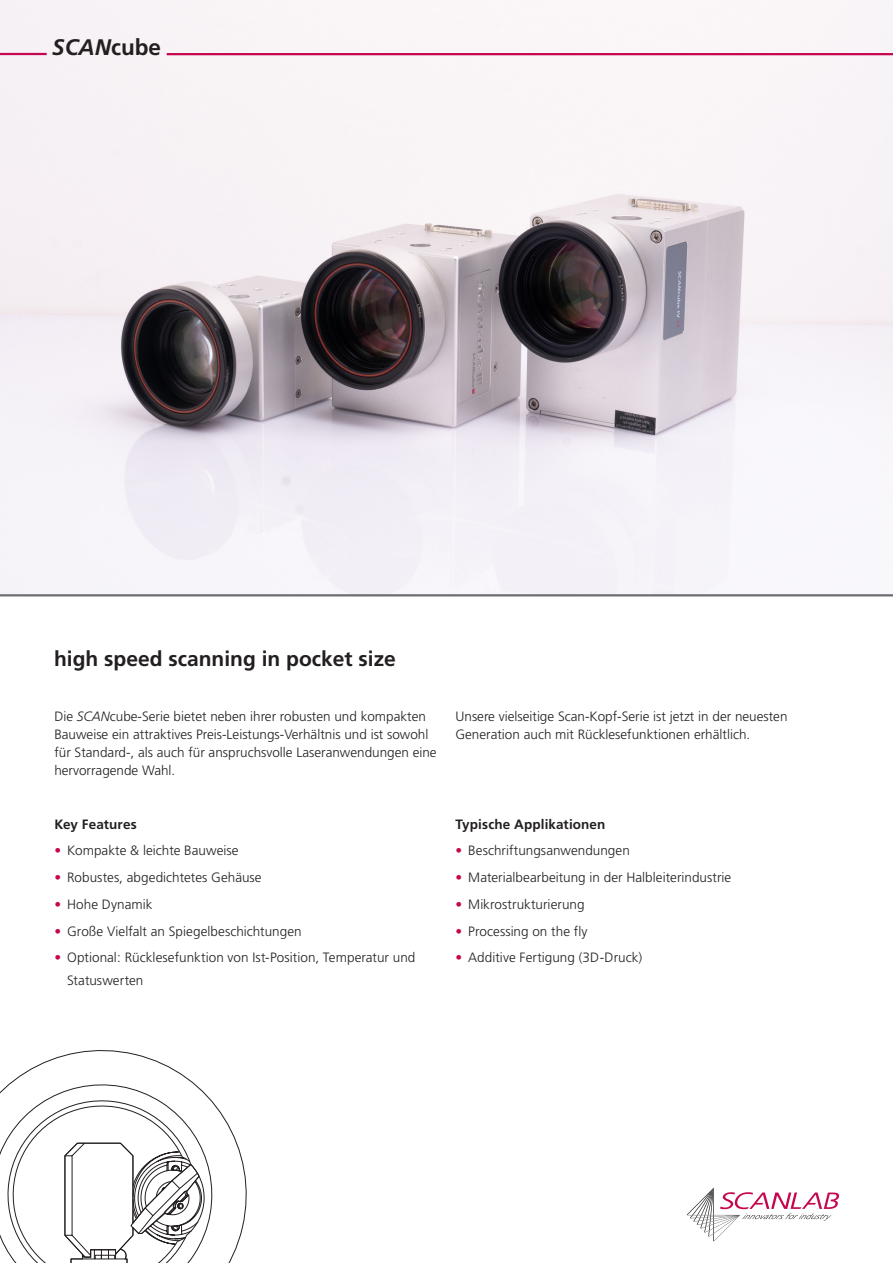
<style>
.page{position:relative;width:893px;height:1263px;background:#fff}
.page>*{position:absolute;margin:0;border:0;box-sizing:border-box;transform-origin:0 0}
.t1{font:italic 700 22.5px "Frutiger";color:#231f20}
.t2{font:700 21px "Frutiger";color:#231f20}
.t3{font:300 13.5px/18px "Frutiger";color:#231f20}
.t4{font:700 13.5px "Frutiger";letter-spacing:.01em;color:#231f20}
.s1{font-style:normal}
.s2{font-style:italic}
.s3{color:#c50750}
</style>
<div class="page">
<img style="left:0;top:0;width:893px;height:594px">
<hr style="left:0;top:53px;width:47px;height:2px;background:#c50750">
<svg style="left:687px;top:1187px;width:152px;height:54px"></svg>
<hr style="left:167px;top:53px;width:726px;height:2px;background:#c50750">
<svg style="left:30px;top:1050px;width:217px;height:213px"></svg>
<svg style="left:0;top:1069px;width:227px;height:194px"></svg>
<hr style="left:0;top:594px;width:893px;height:2px;background:#6c6d70">
<h1 class="t1" style="left:52px;top:34px;width:110px">SCAN<span class="s1">cube</span></h1>
<h2 class="t2" style="left:54px;top:646px;width:343px">high speed scanning in pocket size</h2>
<p class="t3" style="left:54px;top:707px;width:384px">Die <span class="s2">SCAN</span>cube-Serie bietet neben ihrer robusten und kompakten Bauweise ein attraktives Preis-Leistungs-Verhältnis und ist sowohl für Standard-, als auch für anspruchsvolle Laseranwendungen eine hervorragende Wahl.</p>
<p class="t3" style="left:455px;top:707px;width:334px">Unsere vielseitige Scan-Kopf-Serie ist jetzt in der neuesten<br>Generation auch mit Rücklesefunktionen erhältlich.</p>
<p class="t4" style="left:54px;top:816px;width:84px">Key Features</p>
<p class="t3" style="left:54px;top:842px;width:186px"><span class="s3">•</span> Kompakte &amp; leichte Bauweise</p>
<p class="t3" style="left:54px;top:868px;width:209px"><span class="s3">•</span> Robustes, abgedichtetes Gehäuse</p>
<p class="t3" style="left:54px;top:895px;width:100px"><span class="s3">•</span> Hohe Dynamik</p>
<p class="t3" style="left:54px;top:922px;width:249px"><span class="s3">•</span> Große Vielfalt an Spiegelbeschichtungen</p>
<p class="t3" style="left:67px;top:946px;width:350px;line-height:22.5px;text-indent:-13px"><span class="s3">•</span> Optional: Rücklesefunktion von Ist-Position, Temperatur und<br>Statuswerten</p>
<p class="t4" style="left:455px;top:816px;width:152px">Typische Applikationen</p>
<p class="t3" style="left:455px;top:842px;width:176px"><span class="s3">•</span> Beschriftungsanwendungen</p>
<p class="t3" style="left:455px;top:868px;width:277px"><span class="s3">•</span> Materialbearbeitung in der Halbleiterindustrie</p>
<p class="t3" style="left:455px;top:895px;width:131px"><span class="s3">•</span> Mikrostrukturierung</p>
<p class="t3" style="left:455px;top:922px;width:133px"><span class="s3">•</span> Processing on the fly</p>
<p class="t3" style="left:455px;top:949px;width:188px"><span class="s3">•</span> Additive Fertigung (3D-Druck)</p>
</div>
